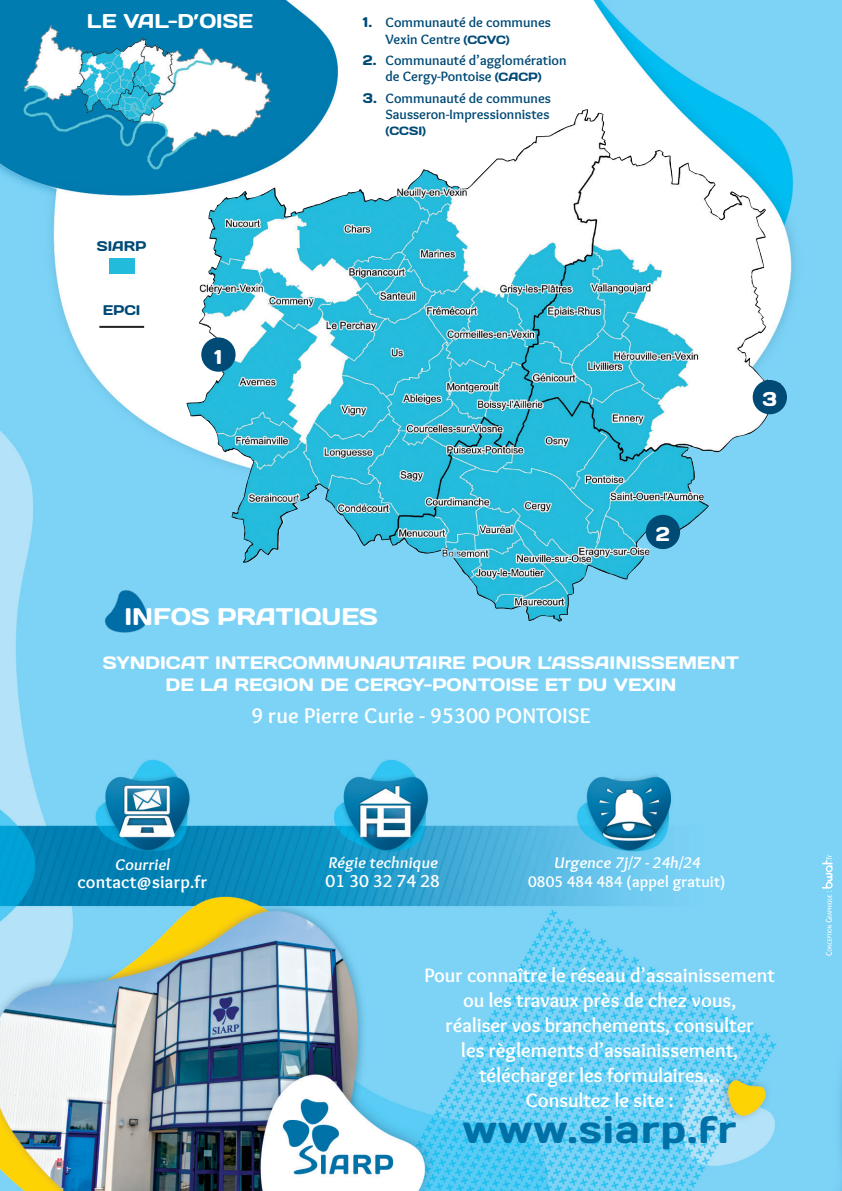
<style>
.page{position:relative;width:842px;height:1191px;background:#fff}
.page>*{position:absolute;margin:0;border:0;box-sizing:border-box;transform-origin:0 0}
.t1{font:38px "Days";letter-spacing:.03em;color:#0071a7}
.t2{font:24px "Days";color:#fff}
.t3{font:700 22px "Overlock";letter-spacing:.01em;color:#fff}
.t4{font:700 20px/25px "Overlock";color:#fff;text-align:center}
.t5{font:20px "Days";color:#fff}
.t6{font:18px/22px "Days";color:#fff;text-align:center}
.t7{font:700 18px "Overlock";letter-spacing:.01em;color:#fff}
.t8{font:700 16px "Overlock";letter-spacing:.01em;color:#fff}
.t9{font:700 14px/16px "Overlock";color:#004a76}
.t10{font:14px "Days";color:#004a76}
.t11{font:12px "Days";color:#004a76}
.s1{font-family:"Days";font-weight:400}
.s2{font-family:"Days";font-weight:400;font-size:12px}
</style>
<div class="page">
<img style="left:0;top:0;width:842px;height:1191px">
<svg style="left:822px;top:855px;width:11px;height:100px"></svg>
<img style="left:103px;top:581px;width:47px;height:56px">
<img style="left:199px;top:111px;width:383px;height:183px">
<div style="left:201px;top:337px;width:35px;height:35px;background:#004a76;border-radius:50%"></div>
<div style="left:646px;top:515px;width:34px;height:34px;background:#004a76;border-radius:50%"></div>
<div style="left:753px;top:380px;width:34px;height:34px;background:#004a76;border-radius:50%"></div>
<hr style="left:99px;top:326px;width:45px;height:2px;background:#231f20">
<div style="left:109px;top:259px;width:25px;height:15px;background:#22bbdc"></div>
<p class="t5" style="left:87px;top:9px;width:168px">LE VAL-D’OISE</p>
<p class="t10" style="left:97px;top:238px;width:51px">SIARP</p>
<p class="t10" style="left:103px;top:301px;width:39px">EPCI</p>
<p class="t5" style="left:215px;top:344px;width:9px">1</p>
<p class="t9" style="left:386px;top:15px;width:167px;text-indent:-23px"><span class="s1">1.</span> Communauté de communes<br>Vexin Centre <span class="s2">(CCVC)</span></p>
<p class="t9" style="left:363px;top:52px;width:205px;text-align:center"><span class="s1">2.</span> Communauté d’agglomération de Cergy-Pontoise <span class="s2">(CACP)</span></p>
<p class="t9" style="left:363px;top:90px;width:190px;text-align:right"><span class="s1">3.</span> Communauté de communes<br>Sausseron-Impressionnistes</p>
<p class="t11" style="left:386px;top:123px;width:42px">(CCSI)</p>
<p class="t5" style="left:763px;top:386px;width:16px">3</p>
<p class="t2" style="left:125px;top:601px;width:255px">INFOS PRATIQUES</p>
<p class="t5" style="left:656px;top:521px;width:16px">2</p>
<p class="t6" style="left:103px;top:650px;width:638px">SYNDICAT INTERCOMMUNAUTAIRE POUR L’ASSAINISSEMENT<br>DE LA REGION DE CERGY-PONTOISE ET DU VEXIN</p>
<p class="t3" style="left:251px;top:702px;width:341px">9 rue Pierre Curie - 95300 PONTOISE</p>
<p class="t8" style="left:115px;top:855px;width:59px">Courriel</p>
<p class="t7" style="left:77px;top:871px;width:131px">contact@siarp.fr</p>
<p class="t8" style="left:328px;top:853px;width:114px">Régie technique</p>
<p class="t7" style="left:326px;top:870px;width:116px">01 30 32 74 28</p>
<p class="t8" style="left:554px;top:853px;width:150px">Urgence 7j/7 - 24h/24</p>
<p class="t8" style="left:528px;top:872px;width:199px">0805 484 484 (appel gratuit)</p>
<p class="t4" style="left:424px;top:963px;width:352px">Pour connaître le réseau d’assainissement ou les travaux près de chez vous,<br>réaliser vos branchements, consulter<br>les règlements d’assainissement, télécharger les formulaires…</p>
<p class="t4" style="left:526px;top:1088px;width:149px">Consultez le site :</p>
<p class="t1" style="left:463px;top:1105px;width:275px">www.siarp.fr</p>
</div>
